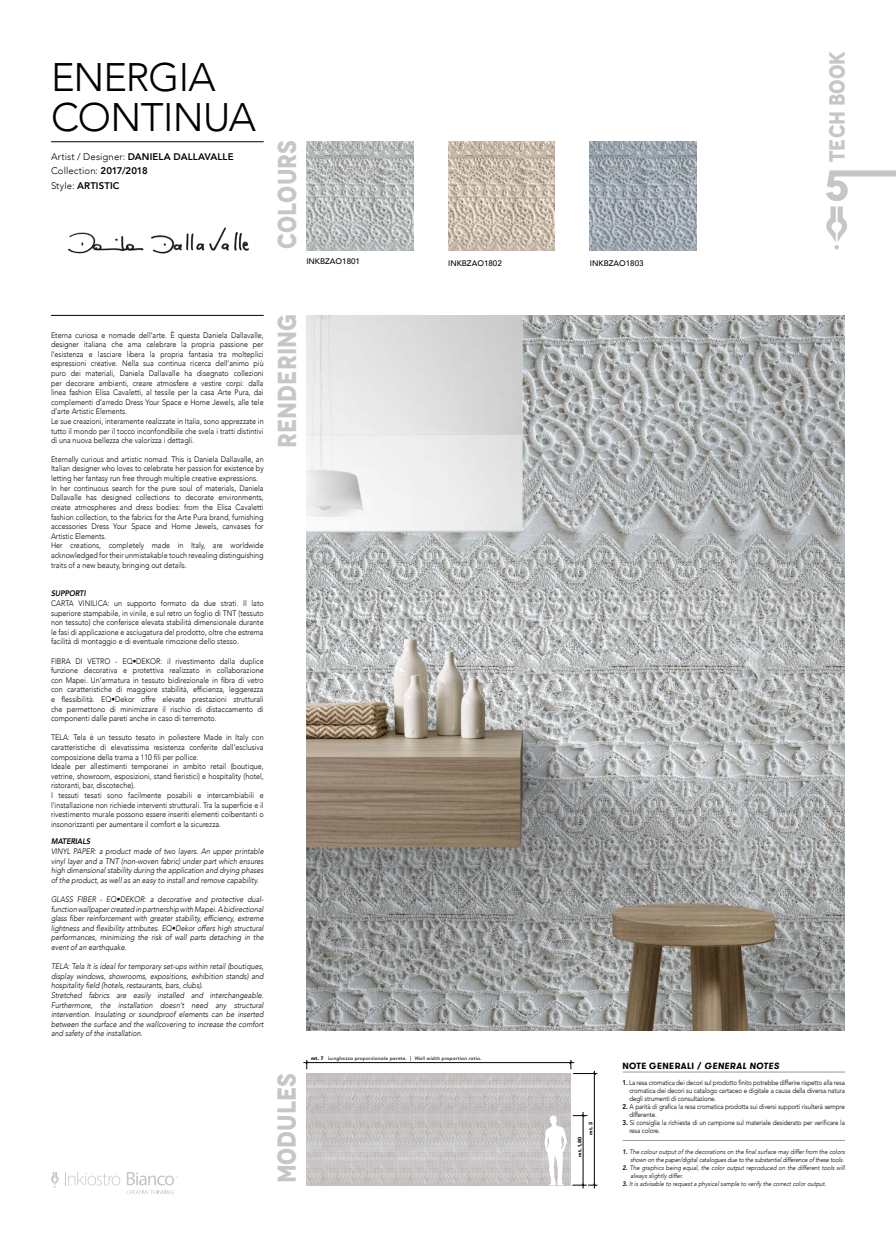
<style>
.page{position:relative;width:896px;height:1236px;background:#fff}
.page>*{position:absolute;margin:0;border:0;box-sizing:border-box;transform-origin:0 0}
.t1{font:300 39.7px/40px "Avenir";letter-spacing:-.02em;color:#000}
.t2{font:700 26px "Novecento";color:#c6c6c6;scale:.9 1}
.t3{font:700 22px "Novecento";color:#c6c6c6;scale:.9 1}
.t4{font:800 9.6px/14.4px "Avenir";letter-spacing:.01em;color:#000}
.t5{font:700 9px "GT Walsheim";letter-spacing:.04em;color:#000}
.t6{font:300 8px/9.6px "Avenir";color:#000;scale:.9 1}
.t7{font:italic 300 8px/9.6px "Avenir";color:#000;text-align:justify;scale:.9 1}
.t8{font:500 8px "Avenir";color:#000}
.t9{font:italic 800 8px "Avenir";color:#000;scale:.9 1}
.t10{font:300 7px/8px "Avenir";letter-spacing:-.02em;color:#000;scale:.9 1}
.t11{font:italic 300 6.5px/8px "Avenir";color:#000;scale:.9 1}
.t12{font:italic 300 6.5px/8px "Avenir";letter-spacing:-.02em;color:#000;text-align:right;scale:.9 1}
.t13{font:5px "GT Walsheim";letter-spacing:.04em;color:#000}
.t14{font:700 5px "GT Walsheim";color:#000}
.s1{font-weight:300}
.s2{font-weight:700}
.s3{font-style:italic}
.s4{font-weight:800}
</style>
<div class="page">
<svg style="left:826px;top:170px;width:70px;height:79px"></svg>
<hr style="left:51px;top:315px;width:213px;height:1px;background:#000">
<hr style="left:51px;top:142px;width:213px;height:1px;background:#000">
<img style="left:306px;top:315px;width:539px;height:715px">
<img style="left:306px;top:142px;width:107px;height:108px">
<img style="left:448px;top:142px;width:107px;height:108px">
<img style="left:590px;top:142px;width:106px;height:108px">
<img style="left:306px;top:1073px;width:264px;height:112px">
<hr style="left:594px;top:1071px;width:1px;height:117px;background:#000">
<hr style="left:303px;top:1062px;width:271px;height:1px;background:#000">
<hr style="left:583px;top:1112px;width:1px;height:76px;background:#000">
<svg style="left:304px;top:1060px;width:5px;height:9px"></svg>
<svg style="left:568px;top:1060px;width:29px;height:16px"></svg>
<svg style="left:544px;top:1113px;width:53px;height:74px"></svg>
<hr style="left:623px;top:1140px;width:222px;height:1px;background:#959a93">
<hr style="left:623px;top:1072px;width:222px;height:1px;background:#959a93">
<img style="left:68px;top:227px;width:181px;height:27px">
<svg style="left:65px;top:1171px;width:55px;height:14px"></svg>
<svg style="left:51px;top:1172px;width:8px;height:16px"></svg>
<svg style="left:127px;top:1172px;width:51px;height:22px"></svg>
<h1 class="t1" style="left:51px;top:57px;width:206px">ENERGIA<br>CONTINUA</h1>
<p class="t4" style="left:51px;top:149px;width:184px"><span class="s1">Artist / Designer:</span> DANIELA DALLAVALLE<br><span class="s1">Collection:</span> 2017/2018<br><span class="s1">Style:</span> ARTISTIC</p>
<h2 class="t2" style="left:271px;top:249px;width:122px;rotate:-90deg">COLOURS</h2>
<p class="t8" style="left:306px;top:254px;width:55px">INKBZAO1801</p>
<p class="t8" style="left:448px;top:256px;width:55px">INKBZAO1802</p>
<p class="t8" style="left:590px;top:256px;width:55px">INKBZAO1803</p>
<h3 class="t3" style="left:823px;top:162px;width:125px;rotate:-90deg">TECH BOOK</h3>
<p class="t6" style="left:51px;top:330px;width:238px">Eterna curiosa e nomade dell’arte. È questa Daniela Dallavalle, designer italiana che ama celebrare la propria passione per l’esistenza e lasciare libera la propria fantasia tra molteplici espressioni creative. Nella sua continua ricerca dell’animo più puro dei materiali, Daniela Dallavalle ha disegnato collezioni per decorare ambienti, creare atmosfere e vestire corpi: dalla linea fashion Elisa Cavaletti, al tessile per la casa Arte Pura, dai complementi d’arredo Dress Your Space e Home Jewels, alle tele d’arte Artistic Elements.<br>Le sue creazioni, interamente realizzate in Italia, sono apprezzate in tutto il mondo per il tocco inconfondibile che svela i tratti distintivi di una nuova bellezza che valorizza i dettagli.</p>
<p class="t6" style="left:51px;top:454px;width:238px">Eternally curious and artistic nomad. This is Daniela Dallavalle, an Italian designer who loves to celebrate her passion for existence by letting her fantasy run free through multiple creative expressions.<br>In her continuous search for the pure soul of materials, Daniela Dallavalle has designed collections to decorate environments, create atmospheres and dress bodies: from the Elisa Cavaletti fashion collection, to the fabrics for the Arte Pura brand, furnishing accessories Dress Your Space and Home Jewels, canvases for Artistic Elements.<br>Her creations, completely made in Italy, are worldwide acknowledged for their unmistakable touch revealing distinguishing traits of a new beauty, bringing out details.</p>
<p class="t9" style="left:51px;top:589px;width:40px">SUPPORTI</p>
<p class="t6" style="left:51px;top:598px;width:238px;text-align:justify">CARTA VINILICA: un supporto formato da due strati. Il lato superiore stampabile, in vinile, e sul retro un foglio di TNT (tessuto non tessuto) che conferisce elevata stabilità dimensionale durante le fasi di applicazione e asciugatura del prodotto, oltre che estrema facilità di montaggio e di eventuale rimozione dello stesso.</p>
<p class="t6" style="left:51px;top:656px;width:238px;text-align:justify">FIBRA DI VETRO - EQ•DEKOR: il rivestimento dalla duplice funzione decorativa e protettiva realizzato in collaborazione con Mapei. Un’armatura in tessuto bidirezionale in fibra di vetro con caratteristiche di maggiore stabilità, efficienza, leggerezza e flessibilità. EQ•Dekor offre elevate prestazioni strutturali che permettono di minimizzare il rischio di distaccamento di componenti dalle pareti anche in caso di terremoto.</p>
<p class="t6" style="left:51px;top:733px;width:238px">TELA: Tela è un tessuto tesato in poliestere Made in Italy con caratteristiche di elevatissima resistenza conferite dall’esclusiva composizione della trama a 110 fili per pollice.<br>Ideale per allestimenti temporanei in ambito retail (boutique, vetrine, showroom, esposizioni, stand fieristici) e hospitality (hotel, ristoranti, bar, discoteche).<br>I tessuti tesati sono facilmente posabili e intercambiabili e l’installazione non richiede interventi strutturali. Tra la superficie e il rivestimento murale possono essere inseriti elementi coibentanti o insonorizzanti per aumentare il comfort e la sicurezza.</p>
<p class="t9" style="left:51px;top:837px;width:45px">MATERIALS</p>
<p class="t7" style="left:51px;top:846px;width:238px">VINYL PAPER: a product made of two layers. An upper printable vinyl layer and a TNT (non-woven fabric) under part which ensures high dimensional stability during the application and drying phases of the product, as well as an easy to install and remove capability.</p>
<p class="t7" style="left:51px;top:894px;width:238px">GLASS FIBER - EQ•DEKOR: a decorative and protective dual&shy;function wallpaper created in partnership with Mapei. A bidirectional glass fiber reinforcement with greater stability, efficiency, extreme lightness and flexibility attributes. EQ•Dekor offers high structural performances, minimizing the risk of wall parts detaching in the event of an earthquake.</p>
<p class="t7" style="left:51px;top:962px;width:238px;text-align:left">TELA: Tela It is ideal for temporary set-ups within retail (boutiques, display windows, showrooms, expositions, exhibition stands) and hospitality field (hotels, restaurants, bars, clubs).<br>Stretched fabrics are easily installed and interchangeable.<br>Furthermore, the installation doesn’t need any structural intervention. Insulating or soundproof elements can be inserted between the surface and the wallcovering to increase the comfort and safety of the installation.</p>
<h2 class="t2" style="left:271px;top:448px;width:150px;rotate:-90deg">RENDERING</h2>
<h2 class="t2" style="left:270px;top:1183px;width:124px;rotate:-90deg">MODULES</h2>
<p class="t13" style="left:311px;top:1055px;width:172px"><span class="s2">mt. 7</span> Lunghezza proporzionale parete. | <span class="s3">Wall width proportion ratio.</span></p>
<p class="t14" style="left:587px;top:1135px;width:14px;rotate:-90deg">mt. 3</p>
<p class="t14" style="left:576px;top:1157px;width:22px;rotate:-90deg">mt. 1,80</p>
<p class="t5" style="left:622px;top:1060px;width:158px">NOTE GENERALI / <span class="s3">GENERAL NOTES</span></p>
<p class="t10" style="left:629px;top:1078px;width:241px;text-align:justify;text-indent:-7px"><span class="s4">1.</span> La resa cromatica dei decori sul prodotto finito potrebbe differire rispetto alla resa cromatica dei decori su catalogo cartaceo e digitale a causa della diversa natura degli strumenti di consultazione.</p>
<p class="t10" style="left:629px;top:1102px;width:241px;text-indent:-7px"><span class="s4">2.</span> A parità di grafica la resa cromatica prodotta sui diversi supporti risulterà sempre differente.</p>
<p class="t10" style="left:629px;top:1118px;width:241px;line-height:8.4px;text-indent:-7px"><span class="s4">3.</span> Si consiglia la richiesta di un campione sul materiale desiderato per verificare la resa colore.</p>
<p class="t12" style="left:622px;top:1147px;width:249px"><span class="s4">1.</span> The colour output of the decorations on the final surface may differ from the colors shown on the paper/digital catalogues due to the substantial difference of these tools.</p>
<p class="t11" style="left:630px;top:1163px;width:240px;text-indent:-8px"><span class="s4">2.</span> The graphics being equal, the color output reproduced on the different tools will always slightly differ.</p>
<p class="t11" style="left:622px;top:1179px;width:228px"><span class="s4">3.</span> It is advisable to request a physical sample to verify the correct color output.</p>
</div>
